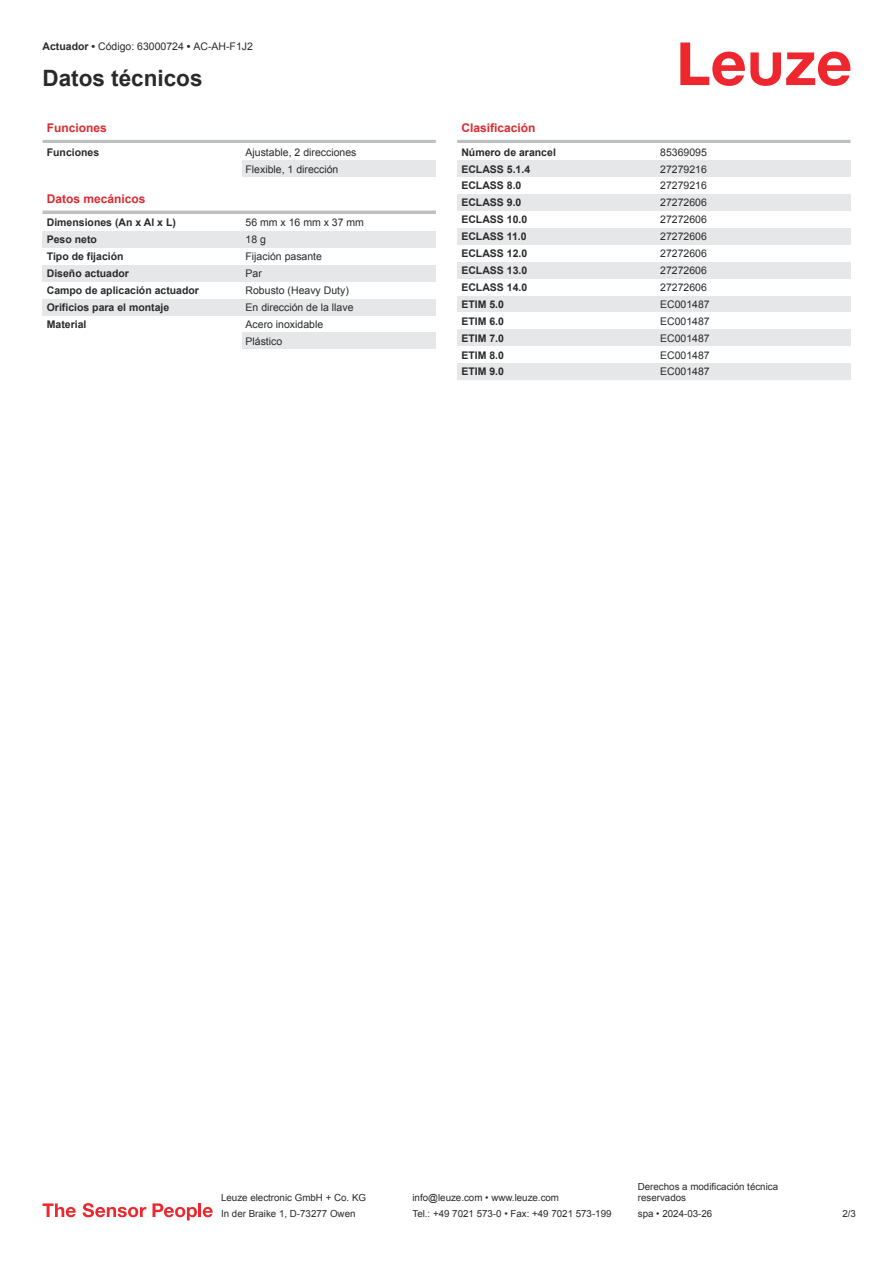
<style>
.page{position:relative;width:893px;height:1263px;background:#fff}
.page>*{position:absolute;margin:0;border:0;box-sizing:border-box;transform-origin:0 0}
.t1{font:700 22.5px "Arial";color:#2b292a}
.t2{font:700 12px "Arial";color:#db2a30}
.t3{font:10.5px/17px "Arial";color:#2b292a}
.t4{font:700 10.5px "Arial";color:#2b292a}
.t5{font:9.75px/11.7px "Arial";color:#2b292a}
.s1{font-weight:700}
</style>
<div class="page">
<svg style="left:680px;top:43px;width:170px;height:43px"></svg>
<hr style="left:43px;top:140px;width:393px;height:3px;background:#bdbfc1">
<div style="left:242px;top:160px;width:194px;height:17px;background:#e6e7e9"></div>
<hr style="left:43px;top:211px;width:393px;height:3px;background:#bdbfc1">
<div style="left:43px;top:231px;width:199px;height:17px;background:#e6e7e9"></div>
<div style="left:242px;top:231px;width:194px;height:17px;background:#e6e7e9"></div>
<div style="left:43px;top:265px;width:199px;height:17px;background:#e6e7e9"></div>
<div style="left:242px;top:265px;width:194px;height:17px;background:#e6e7e9"></div>
<div style="left:43px;top:299px;width:199px;height:17px;background:#e6e7e9"></div>
<div style="left:242px;top:299px;width:194px;height:17px;background:#e6e7e9"></div>
<div style="left:242px;top:332px;width:194px;height:17px;background:#e6e7e9"></div>
<hr style="left:457px;top:140px;width:393px;height:3px;background:#bdbfc1">
<div style="left:457px;top:160px;width:200px;height:17px;background:#e6e7e9"></div>
<div style="left:657px;top:160px;width:193px;height:17px;background:#e6e7e9"></div>
<div style="left:457px;top:194px;width:200px;height:17px;background:#e6e7e9"></div>
<div style="left:657px;top:194px;width:193px;height:17px;background:#e6e7e9"></div>
<div style="left:457px;top:228px;width:200px;height:17px;background:#e6e7e9"></div>
<div style="left:657px;top:228px;width:193px;height:17px;background:#e6e7e9"></div>
<div style="left:457px;top:262px;width:200px;height:17px;background:#e6e7e9"></div>
<div style="left:657px;top:262px;width:193px;height:17px;background:#e6e7e9"></div>
<div style="left:457px;top:296px;width:200px;height:16px;background:#e6e7e9"></div>
<div style="left:657px;top:296px;width:193px;height:16px;background:#e6e7e9"></div>
<div style="left:457px;top:329px;width:200px;height:17px;background:#e6e7e9"></div>
<div style="left:657px;top:329px;width:193px;height:17px;background:#e6e7e9"></div>
<div style="left:457px;top:363px;width:200px;height:17px;background:#e6e7e9"></div>
<div style="left:657px;top:363px;width:193px;height:17px;background:#e6e7e9"></div>
<svg style="left:43px;top:1203px;width:33px;height:14px"></svg>
<svg style="left:83px;top:1203px;width:63px;height:14px"></svg>
<svg style="left:153px;top:1203px;width:44px;height:17px"></svg>
<hr style="left:198px;top:1203px;width:3px;height:14px;background:#ed272d">
<svg style="left:203px;top:1207px;width:10px;height:10px"></svg>
<p class="t3" style="left:43px;top:39px;width:212px"><span class="s1">Actuador •</span> Código: 63000724 <span class="s1">•</span> AC-AH-F1J2</p>
<h1 class="t1" style="left:43px;top:70px;width:162px">Datos técnicos</h1>
<p class="t2" style="left:47px;top:123px;width:62px">Funciones</p>
<p class="t4" style="left:47px;top:148px;width:54px">Funciones</p>
<p class="t3" style="left:246px;top:144px;width:112px">Ajustable, 2 direcciones<br>Flexible, 1 dirección</p>
<p class="t2" style="left:47px;top:194px;width:100px">Datos mecánicos</p>
<p class="t4" style="left:47px;top:219px;width:131px">Dimensiones (An x Al x L)</p>
<p class="t3" style="left:246px;top:215px;width:120px">56 mm x 16 mm x 37 mm</p>
<p class="t4" style="left:47px;top:236px;width:52px">Peso neto</p>
<p class="t3" style="left:246px;top:232px;width:22px">18 g</p>
<p class="t4" style="left:47px;top:252px;width:78px">Tipo de fijación</p>
<p class="t3" style="left:246px;top:249px;width:78px">Fijación pasante</p>
<p class="t4" style="left:47px;top:269px;width:84px">Diseño actuador</p>
<p class="t3" style="left:246px;top:266px;width:18px">Par</p>
<p class="t4" style="left:47px;top:286px;width:154px">Campo de aplicación actuador</p>
<p class="t3" style="left:246px;top:283px;width:105px">Robusto (Heavy Duty)</p>
<p class="t4" style="left:47px;top:303px;width:124px">Orificios para el montaje</p>
<p class="t3" style="left:246px;top:300px;width:109px">En dirección de la llave</p>
<p class="t4" style="left:47px;top:320px;width:41px">Material</p>
<p class="t3" style="left:246px;top:317px;width:79px">Acero inoxidable<br>Plástico</p>
<p class="t2" style="left:461px;top:123px;width:76px">Clasificación</p>
<p class="t4" style="left:461px;top:148px;width:96px">Número de arancel</p>
<p class="t3" style="left:660px;top:144px;width:48px">85369095</p>
<p class="t4" style="left:461px;top:165px;width:70px">ECLASS 5.1.4</p>
<p class="t3" style="left:660px;top:161px;width:48px">27279216</p>
<p class="t4" style="left:461px;top:182px;width:62px">ECLASS 8.0</p>
<p class="t3" style="left:660px;top:178px;width:48px">27279216</p>
<p class="t4" style="left:461px;top:199px;width:62px">ECLASS 9.0</p>
<p class="t3" style="left:660px;top:195px;width:48px">27272606</p>
<p class="t4" style="left:461px;top:216px;width:67px">ECLASS 10.0</p>
<p class="t3" style="left:660px;top:212px;width:48px">27272606</p>
<p class="t4" style="left:461px;top:233px;width:67px">ECLASS 11.0</p>
<p class="t3" style="left:660px;top:229px;width:48px">27272606</p>
<p class="t4" style="left:461px;top:249px;width:67px">ECLASS 12.0</p>
<p class="t3" style="left:660px;top:246px;width:48px">27272606</p>
<p class="t4" style="left:461px;top:266px;width:67px">ECLASS 13.0</p>
<p class="t3" style="left:660px;top:263px;width:48px">27272606</p>
<p class="t4" style="left:461px;top:283px;width:67px">ECLASS 14.0</p>
<p class="t3" style="left:660px;top:280px;width:48px">27272606</p>
<p class="t4" style="left:461px;top:300px;width:44px">ETIM 5.0</p>
<p class="t3" style="left:660px;top:297px;width:51px">EC001487</p>
<p class="t4" style="left:461px;top:317px;width:44px">ETIM 6.0</p>
<p class="t3" style="left:660px;top:313px;width:51px">EC001487</p>
<p class="t4" style="left:461px;top:334px;width:44px">ETIM 7.0</p>
<p class="t3" style="left:660px;top:330px;width:51px">EC001487</p>
<p class="t4" style="left:461px;top:351px;width:44px">ETIM 8.0</p>
<p class="t3" style="left:660px;top:347px;width:51px">EC001487</p>
<p class="t4" style="left:461px;top:368px;width:44px">ETIM 9.0</p>
<p class="t3" style="left:660px;top:364px;width:51px">EC001487</p>
<p class="t5" style="left:221px;top:1193px;width:146px">Leuze electronic GmbH + Co. KG</p>
<p class="t5" style="left:412px;top:1193px;width:148px">info@leuze.com • www.leuze.com</p>
<p class="t5" style="left:638px;top:1181px;width:142px">Derechos a modificación técnica reservados</p>
<p class="t5" style="left:221px;top:1209px;width:136px">In der Braike 1, D-73277 Owen</p>
<p class="t5" style="left:412px;top:1209px;width:201px">Tel.: +49 7021 573-0 • Fax: +49 7021 573-199</p>
<p class="t5" style="left:638px;top:1209px;width:76px">spa • 2024-03-26</p>
<p class="t5" style="left:842px;top:1209px;width:15px">2 /3</p>
</div>
